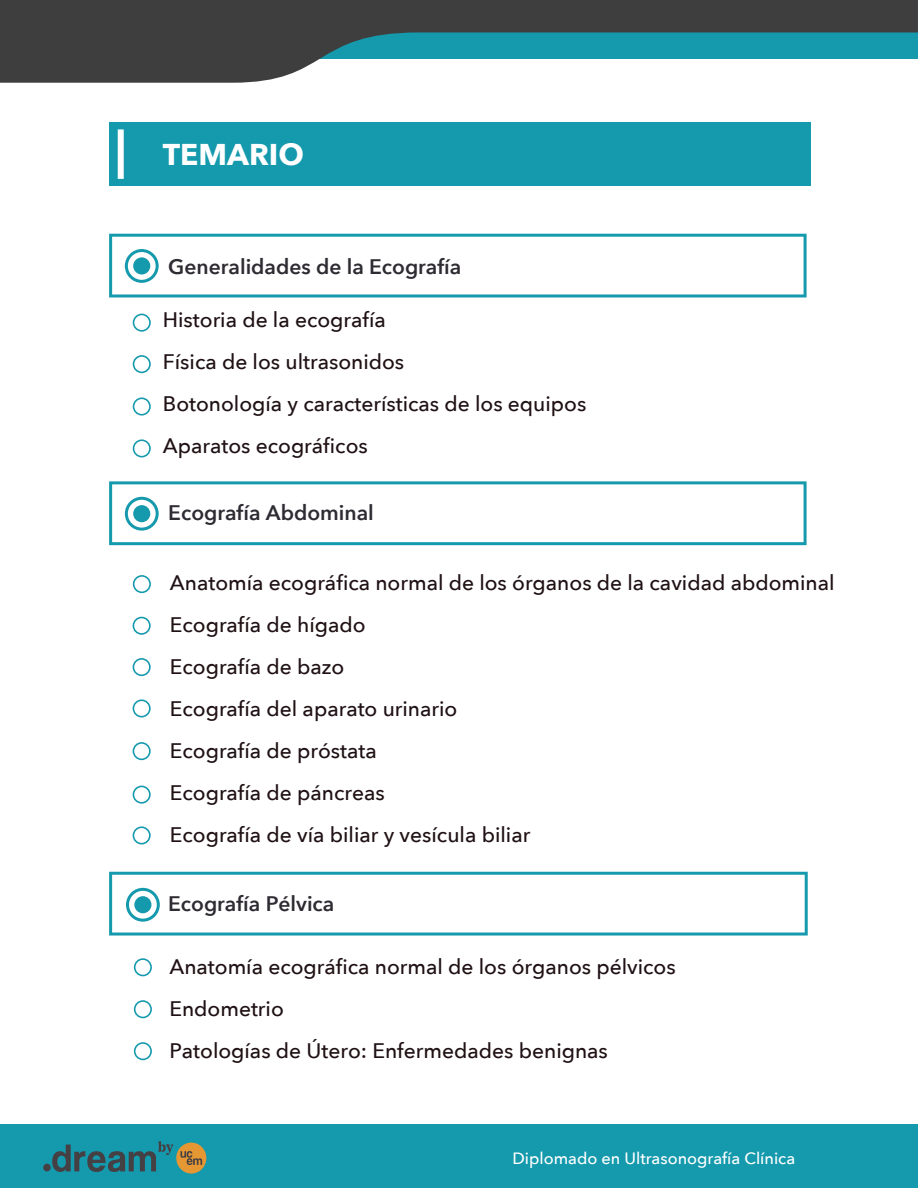
<style>
.page{position:relative;width:918px;height:1188px;background:#fff}
.page>*{position:absolute;margin:0;border:0;box-sizing:border-box;transform-origin:0 0}
.t1{font:700 30px "Avenir Next";color:#fff}
.t2{font:500 21px/42px "Avenir Next";color:#1f1114}
.t3{font:600 21px "Avenir Next";color:#2e2b32}
.t4{font:500 16.35px "Avenir Next";color:#fff}
</style>
<div class="page">
<div style="left:0;top:1124px;width:918px;height:64px;background:#1499ad"></div>
<div style="left:109px;top:122px;width:702px;height:64px;background:#1499ad"></div>
<div style="left:118px;top:129px;width:6px;height:50px;background:#fff"></div>
<svg style="left:133px;top:355px;width:18px;height:18px"></svg>
<svg style="left:133px;top:314px;width:18px;height:18px"></svg>
<svg style="left:133px;top:398px;width:18px;height:18px"></svg>
<svg style="left:133px;top:439px;width:18px;height:18px"></svg>
<svg style="left:133px;top:575px;width:18px;height:18px"></svg>
<svg style="left:133px;top:617px;width:18px;height:18px"></svg>
<svg style="left:133px;top:658px;width:18px;height:18px"></svg>
<svg style="left:133px;top:699px;width:18px;height:18px"></svg>
<svg style="left:133px;top:742px;width:18px;height:18px"></svg>
<svg style="left:133px;top:826px;width:18px;height:18px"></svg>
<svg style="left:133px;top:786px;width:18px;height:18px"></svg>
<svg style="left:109px;top:234px;width:698px;height:63px"></svg>
<svg style="left:125px;top:249px;width:34px;height:34px"></svg>
<div style="left:133px;top:257px;width:17px;height:17px;background:#1499ad;border-radius:50%"></div>
<svg style="left:109px;top:481px;width:698px;height:64px"></svg>
<svg style="left:134px;top:958px;width:18px;height:18px"></svg>
<svg style="left:134px;top:1000px;width:18px;height:18px"></svg>
<svg style="left:134px;top:1042px;width:18px;height:18px"></svg>
<svg style="left:109px;top:872px;width:699px;height:64px"></svg>
<div style="left:43px;top:1164px;width:8px;height:7px;background:#444044;border-radius:50%"></div>
<div style="left:176px;top:1143px;width:30px;height:31px;background:#e49733;border-radius:50%"></div>
<svg style="left:180px;top:1151px;width:22px;height:14px"></svg>
<svg style="left:52px;top:1141px;width:121px;height:31px"></svg>
<svg style="left:0;top:0;width:918px;height:83px;fill:#3e3e3f"></svg>
<h1 class="t1" style="left:163px;top:129px;width:143px">TEMARIO</h1>
<p class="t3" style="left:168px;top:249px;width:295px">Generalidades de la Ecografía</p>
<p class="t2" style="left:163px;top:298px;width:425px">Historia de la ecografía<br>Física de los ultrasonidos<br>Botonología y características de los equipos<br>Aparatos ecográficos</p>
<p class="t3" style="left:168px;top:494px;width:207px">Ecografía Abdominal</p>
<p class="t2" style="left:170px;top:561px;width:666px">Anatomía ecográfica normal de los órganos de la cavidad abdominal<br>Ecografía de hígado<br>Ecografía de bazo<br>Ecografía del aparato urinario<br>Ecografía de próstata<br>Ecografía de páncreas<br>Ecografía de vía biliar y vesícula biliar</p>
<p class="t3" style="left:168px;top:886px;width:168px">Ecografía Pélvica</p>
<p class="t2" style="left:169px;top:945px;width:508px">Anatomía ecográfica normal de los órganos pélvicos<br>Endometrio<br>Patologías de Útero: Enfermedades benignas</p>
<p class="t4" style="left:513px;top:1144px;width:284px">Diplomado en Ultrasonografía Clínica</p>
</div>
